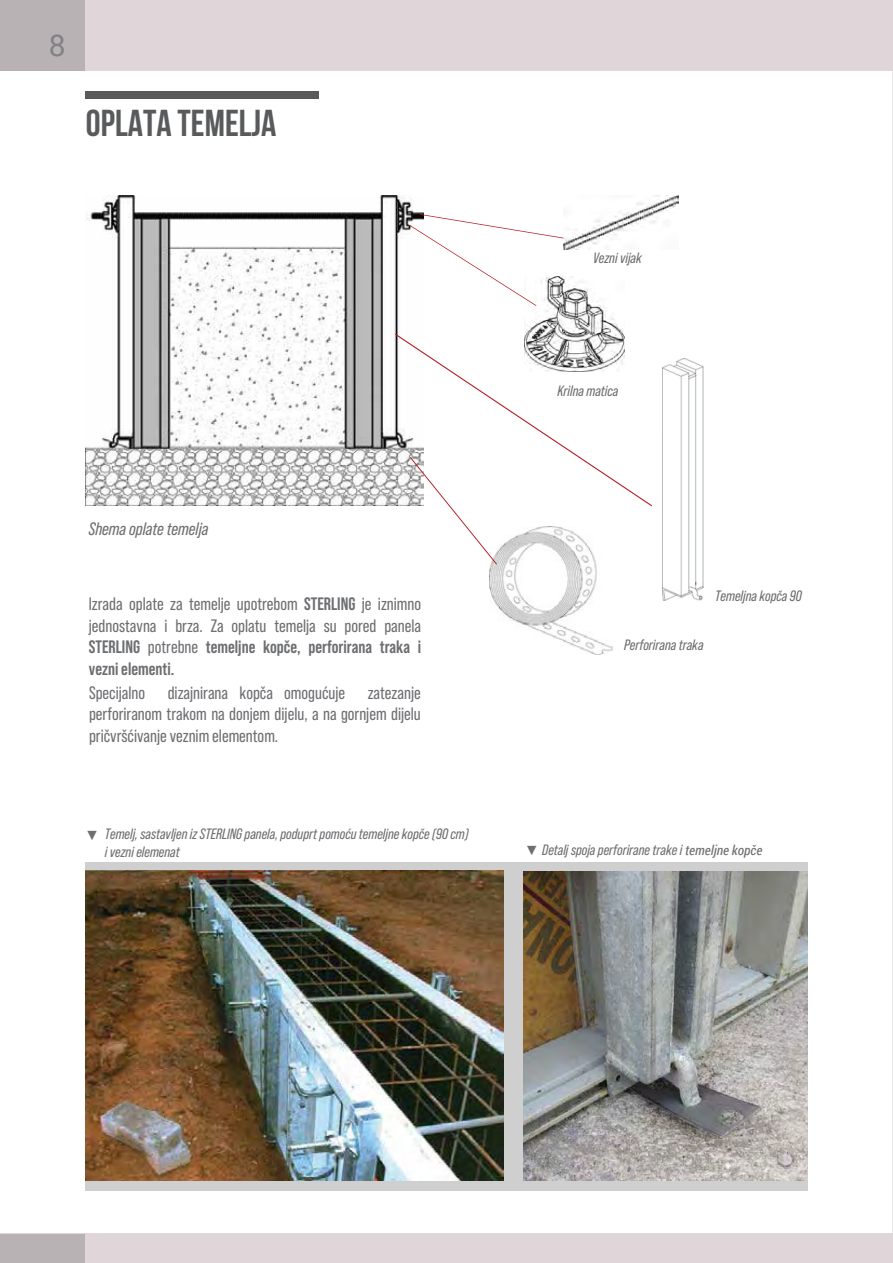
<style>
.page{position:relative;width:893px;height:1263px;background:#fff}
.page>*{position:absolute;margin:0;border:0;box-sizing:border-box;transform-origin:0 0}
.t1{font:700 37.5px "Bebas Neue";color:#585a5b}
.t2{font:30px "Roboto";color:#808284}
.t3{font:18px/21.6px "Bebas Neue Pro";color:#6d6e71;text-align:justify}
.t4{font:italic 18px "Bebas Neue Pro";color:#6e6f71}
.t5{font:italic 15px/18.1px "Bebas Neue Pro";color:#6d6e71}
.t6{font:italic 15px "Bebas Neue Pro";color:#6e6f71}
.t7{font:italic 13.5px "Arial";color:#6e6f71}
.s1{font-weight:700}
.s2{font-family:"Arial";font-size:13.5px}
.s3{font-family:"Roboto Condensed";font-size:13.5px}
</style>
<div class="page">
<div style="left:85px;top:862px;width:723px;height:329px;background:#cfcfcf"></div>
<img style="left:85px;top:195px;width:338px;height:311px">
<img style="left:564px;top:195px;width:114px;height:54px">
<img style="left:525px;top:277px;width:99px;height:56px">
<img style="left:662px;top:358px;width:42px;height:243px">
<img style="left:489px;top:565px;width:124px;height:90px">
<svg style="left:410px;top:214px;width:153px;height:92px"></svg>
<img style="left:85px;top:871px;width:418px;height:309px">
<img style="left:523px;top:872px;width:285px;height:308px">
<div style="left:0;top:0;width:893px;height:70px;background:#e0d6da"></div>
<div style="left:0;top:1234px;width:893px;height:29px;background:#e0d6da"></div>
<hr style="left:892px;top:70px;width:1px;height:1164px;background:#d2d3d4">
<div style="left:0;top:0;width:85px;height:70px;background:#b9b2b5"></div>
<div style="left:0;top:1234px;width:85px;height:29px;background:#b9b2b5"></div>
<div style="left:85px;top:91px;width:234px;height:8px;background:#585a5b"></div>
<svg style="left:394px;top:333px;width:258px;height:232px"></svg>
<h2 class="t2" style="left:49px;top:24px;width:18px">8</h2>
<h1 class="t1" style="left:86px;top:102px;width:192px">OPLATA TEMELJA</h1>
<p class="t4" style="left:89px;top:518px;width:121px">Shema oplate temelja</p>
<p class="t3" style="left:89px;top:593px;width:334px">Izrada oplate za temelje upotrebom <span class="s1">STERLING</span> je iznimno jednostavna i brza. Za oplatu temelja su pored panela <span class="s1">STERLING</span> potrebne <span class="s1">temeljne kopče, perforirana traka i vezni elementi.</span></p>
<p class="t3" style="left:89px;top:681px;width:58px">Specijalno</p>
<p class="t3" style="left:168px;top:681px;width:179px">dizajnirana kopča omogućuje</p>
<p class="t3" style="left:89px;top:681px;width:333px;text-indent:279px">zatezanje perforiranom trakom na donjem dijelu, a na gornjem dijelu pričvršćivanje veznim elementom.</p>
<p class="t5" style="left:105px;top:824px;width:366px">Temelj, sastavljen iz STERLING panela, poduprt pomoću temeljne kopče (90 cm) i vezni elemenat</p>
<p class="t7" style="left:85px;top:826px;width:15px">▼</p>
<p class="t5" style="left:593px;top:249px;width:50px">Vezni vijak</p>
<p class="t5" style="left:557px;top:382px;width:62px">Krilna matica</p>
<p class="t5" style="left:715px;top:587px;width:88px">Temeljna kopča 90</p>
<p class="t5" style="left:624px;top:636px;width:81px">Perforirana traka</p>
<p class="t6" style="left:525px;top:841px;width:239px"><span class="s2">▼</span> Detalj spoja perforirane trake i <span class="s3">temeljne kopče</span></p>
</div>
